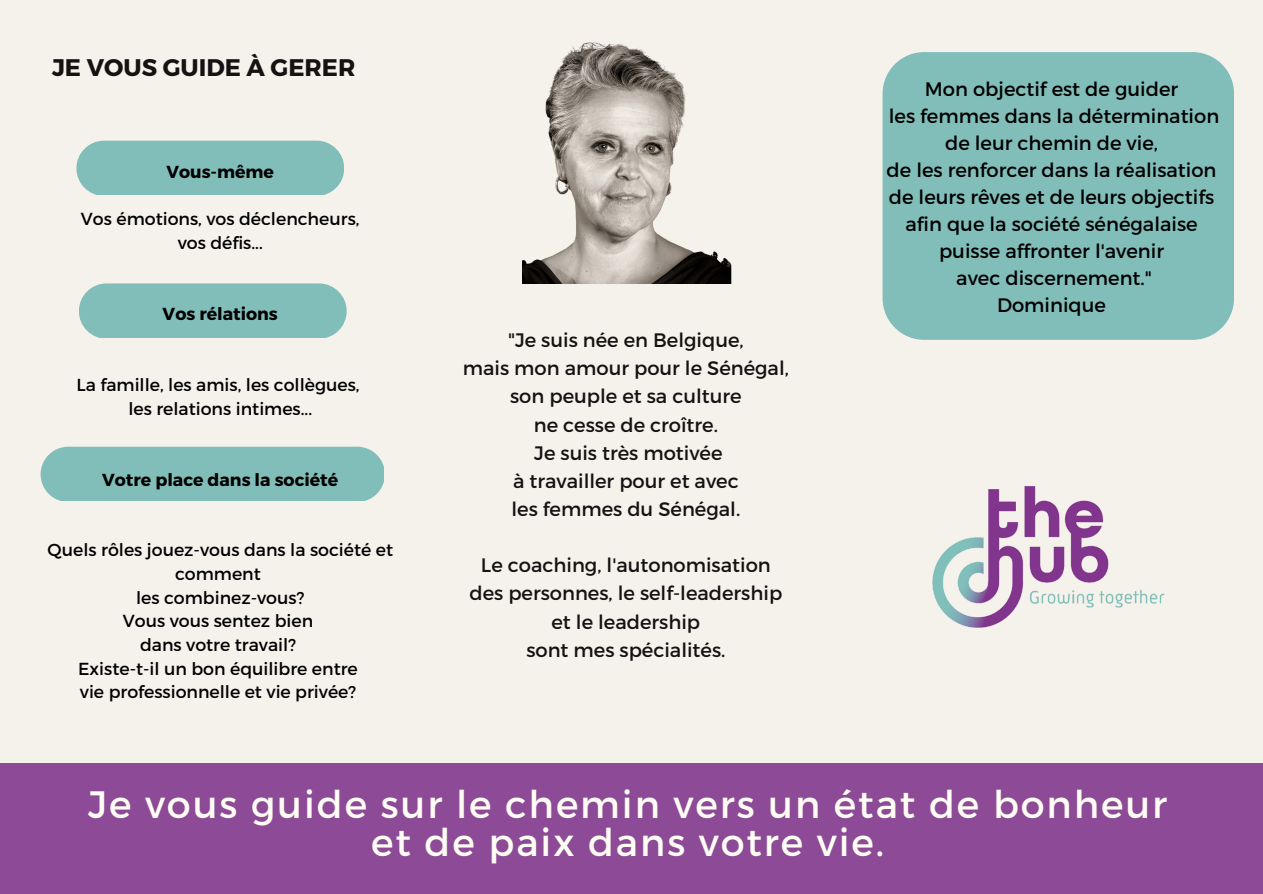
<style>
.page{position:relative;width:1263px;height:894px;background:#fff}
.page>*{position:absolute;margin:0;border:0;box-sizing:border-box;transform-origin:0 0}
.t1{font:38.1px/38.2px "Montserrat";letter-spacing:.05em;color:#fffcf3;text-align:center}
.t2{font:700 24px "Montserrat";color:#141311}
.t3{font:19.5px/28px "Montserrat";color:#141311;text-align:center}
.t4{font:19.5px/27px "Montserrat";color:#000;text-align:center}
.t5{font:17.4px/23.5px "Montserrat";color:#000;text-align:center}
.t6{font:700 17.4px "Montserrat";color:#000}
</style>
<div class="page">
<div style="left:0;top:0;width:1263px;height:893px;background:#f5f2ec"></div>
<div style="left:0;top:763px;width:1263px;height:130px;background:#8c4a97"></div>
<img style="left:523px;top:42px;width:209px;height:241px">
<img style="left:932px;top:486px;width:233px;height:142px">
<div style="left:882px;top:52px;width:352px;height:288px;background:#81beba"></div>
<div style="left:76px;top:141px;width:268px;height:54px;background:#81beba;border-radius:28px"></div>
<div style="left:79px;top:283px;width:268px;height:55px;background:#81beba;border-radius:28px"></div>
<div style="left:41px;top:446px;width:343px;height:55px;background:#81beba;border-radius:28px"></div>
<h2 class="t2" style="left:52px;top:51px;width:305px">JE VOUS GUIDE À GERER</h2>
<p class="t6" style="left:166px;top:161px;width:109px">Vous-même</p>
<p class="t5" style="left:81px;top:206px;width:280px">Vos émotions, vos déclencheurs, vos défis...</p>
<p class="t6" style="left:163px;top:302px;width:117px">Vos rélations</p>
<p class="t5" style="left:76px;top:372px;width:285px">La famille, les amis, les collègues, les relations intimes...</p>
<p class="t6" style="left:102px;top:468px;width:238px">Votre place dans la société</p>
<p class="t5" style="left:47px;top:537px;width:347px">Quels rôles jouez-vous dans la société et comment<br>les combinez-vous?<br>Vous vous sentez bien<br>dans votre travail?<br>Existe-t-il un bon équilibre entre<br>vie professionnelle et vie privée?</p>
<p class="t3" style="left:463px;top:325px;width:328px">"Je suis née en Belgique,<br>mais mon amour pour le Sénégal, son peuple et sa culture<br>ne cesse de croître.<br>Je suis très motivée<br>à travailler pour et avec<br>les femmes du Sénégal.</p>
<p class="t3" style="left:469px;top:550px;width:314px">Le coaching, l'autonomisation des personnes, le self-leadership et le leadership<br>sont mes spécialités.</p>
<p class="t4" style="left:886px;top:75px;width:334px">Mon objectif est de guider<br>les femmes dans la détermination de leur chemin de vie,<br>de les renforcer dans la réalisation de leurs rêves et de leurs objectifs afin que la société sénégalaise puisse affronter l'avenir<br>avec discernement."<br>Dominique</p>
<h1 class="t1" style="left:88px;top:783px;width:1081px">Je vous guide sur le chemin vers un état de bonheur et de paix dans votre vie.</h1>
</div>
